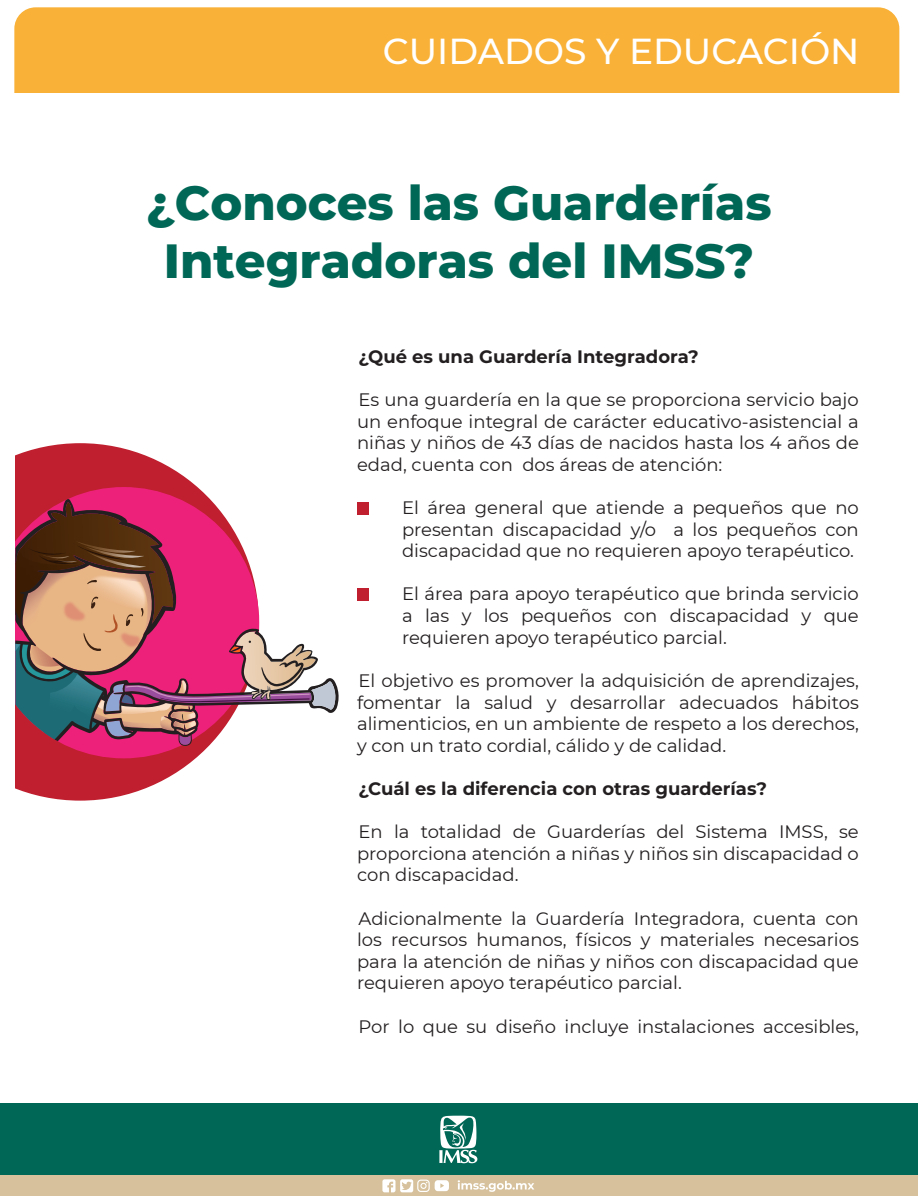
<style>
.page{position:relative;width:918px;height:1196px;background:#fff}
.page>*{position:absolute;margin:0;border:0;box-sizing:border-box;transform-origin:0 0}
.t1{font:800 48px/57.6px "Montserrat";color:#006756;text-align:center}
.t2{font:500 36px "Montserrat";color:#fff}
.t3{font:18px/21.6px "Montserrat";color:#231f20;text-align:justify}
.t4{font:700 18px "Montserrat";color:#231f20}
</style>
<div class="page">
<div style="left:14px;top:7px;width:885px;height:86px;background:#f9b137"></div>
<div style="left:0;top:1137px;width:918px;height:59px;background:#d6c19c"></div>
<div style="left:0;top:1102px;width:918px;height:72px;background:#006756"></div>
<div style="left:357px;top:502px;width:12px;height:12px;background:#bf1f2e"></div>
<div style="left:357px;top:589px;width:12px;height:12px;background:#bf1f2e"></div>
<svg style="left:439px;top:1115px;width:38px;height:48px"></svg>
<svg style="left:458px;top:1180px;width:76px;height:11px"></svg>
<svg style="left:382px;top:1179px;width:67px;height:13px"></svg>
<svg style="left:15px;top:443px;width:183px;height:357px;fill:#bf1f2e"></svg>
<svg style="left:15px;top:487px;width:195px;height:12px;background:#d22651"></svg>
<svg style="left:15px;top:502px;width:323px;height:256px"></svg>
<h2 class="t2" style="left:383px;top:26px;width:478px">CUIDADOS Y EDUCACIÓN</h2>
<h1 class="t1" style="left:146px;top:172px;width:627px">¿Conoces las Guarderías<br>Integradoras del IMSS?</h1>
<p class="t4" style="left:359px;top:343px;width:342px">¿Qué es una Guardería Integradora?</p>
<p class="t3" style="left:357px;top:388px;width:503px">Es una guardería en la que se proporciona servicio bajo un enfoque integral de carácter educativo-asistencial a niñas y niños de 43 días de nacidos hasta los 4 años de edad, cuenta con dos áreas de atención:</p>
<p class="t3" style="left:402px;top:496px;width:458px">El área general que atiende a pequeños que no presentan discapacidad y/o a los pequeños con discapacidad que no requieren apoyo terapéutico.</p>
<p class="t3" style="left:402px;top:582px;width:458px">El área para apoyo terapéutico que brinda servicio a las y los pequeños con discapacidad y que requieren apoyo terapéutico parcial.</p>
<p class="t3" style="left:357px;top:669px;width:503px">El objetivo es promover la adquisición de aprendizajes, fomentar la salud y desarrollar adecuados hábitos alimenticios, en un ambiente de respeto a los derechos, y con un trato cordial, cálido y de calidad.</p>
<p class="t4" style="left:359px;top:775px;width:410px">¿Cuál es la diferencia con otras guarderías?</p>
<p class="t3" style="left:357px;top:820px;width:503px">En la totalidad de Guarderías del Sistema IMSS, se proporciona atención a niñas y niños sin discapacidad o con discapacidad.</p>
<p class="t3" style="left:357px;top:906px;width:503px">Adicionalmente la Guardería Integradora, cuenta con los recursos humanos, físicos y materiales necesarios para la atención de niñas y niños con discapacidad que requieren apoyo terapéutico parcial.</p>
<p class="t3" style="left:359px;top:1014px;width:502px">Por lo que su diseño incluye instalaciones accesibles,</p>
</div>
